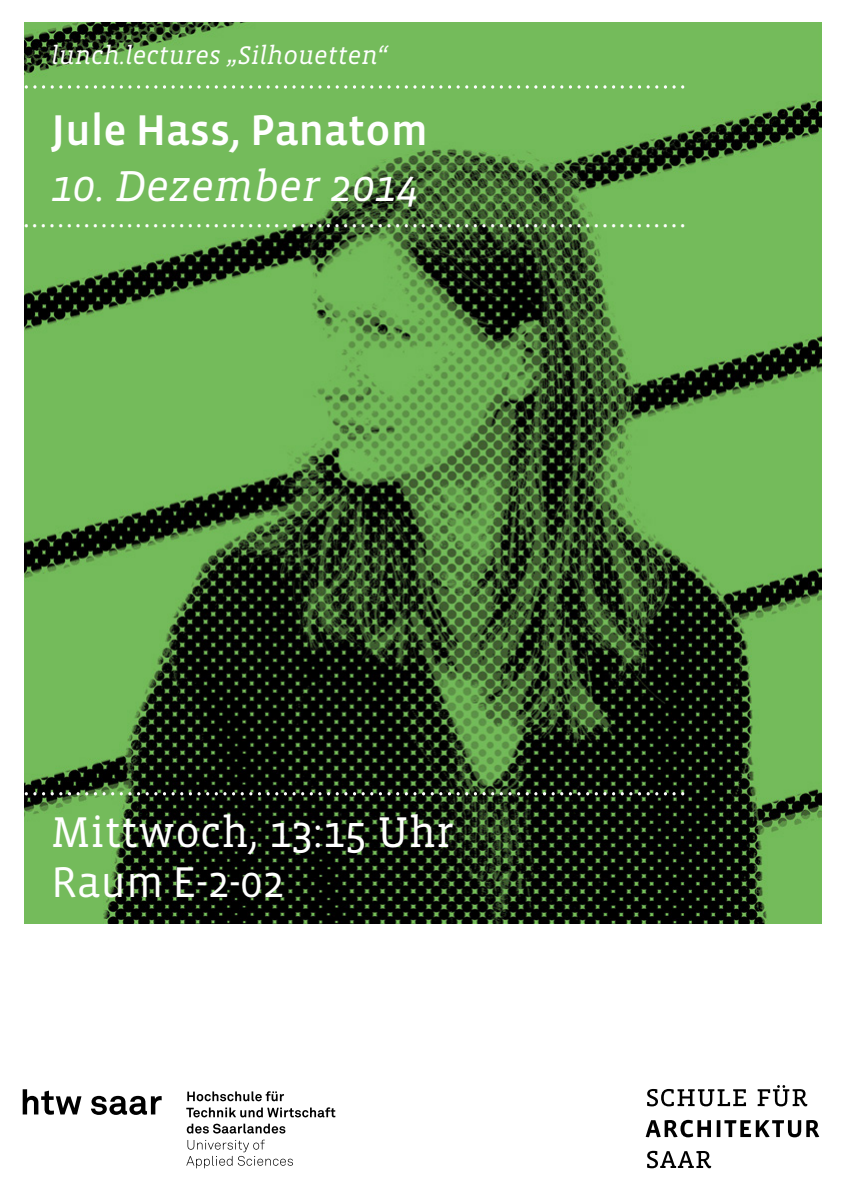
<style>
.page{position:relative;width:842px;height:1191px;background:#fff}
.page>*{position:absolute;margin:0;border:0;box-sizing:border-box;transform-origin:0 0}
.t1{font:44px "Vista Slab OT";color:#fff}
.t2{font:500 44px "Vista Sans OT";color:#fff}
.t3{font:italic 44px "Vista Slab OT";color:#fff}
.t4{font:44px "Vista Sans OT";color:#fff}
.t5{font:34px "Vista Sans OT";color:#fff}
.t6{font:italic 26px "Vista Slab OT";color:#fff}
</style>
<div class="page">
<svg style="left:23px;top:1089px;width:139px;height:26px"></svg>
<svg style="left:186px;top:1139px;width:107px;height:29px"></svg>
<svg style="left:187px;top:1123px;width:98px;height:10px"></svg>
<svg style="left:186px;top:1107px;width:149px;height:10px"></svg>
<svg style="left:187px;top:1091px;width:97px;height:10px"></svg>
<svg style="left:647px;top:1150px;width:64px;height:18px"></svg>
<svg style="left:646px;top:1119px;width:173px;height:18px"></svg>
<svg style="left:647px;top:1085px;width:160px;height:21px"></svg>
<img style="left:25px;top:23px;width:796px;height:900px">
<svg style="left:25px;top:85px;width:659px;height:4px;background:#94ca81"></svg>
<svg style="left:25px;top:792px;width:659px;height:3px"></svg>
<p class="t6" style="left:51px;top:42px;width:338px">lunch.lectures „Silhouetten“</p>
<p class="t2" style="left:51px;top:108px;width:378px">Jule Hass, Panatom</p>
<p class="t3" style="left:51px;top:163px;width:369px">10. Dezember 2014</p>
<p class="t5" style="left:23px;top:198px;width:665px">.............................................................................</p>
<p class="t1" style="left:51px;top:809px;width:404px">Mittwoch, 13:15 Uhr</p>
<p class="t4" style="left:51px;top:859px;width:235px">Raum E-2-02</p>
</div>
